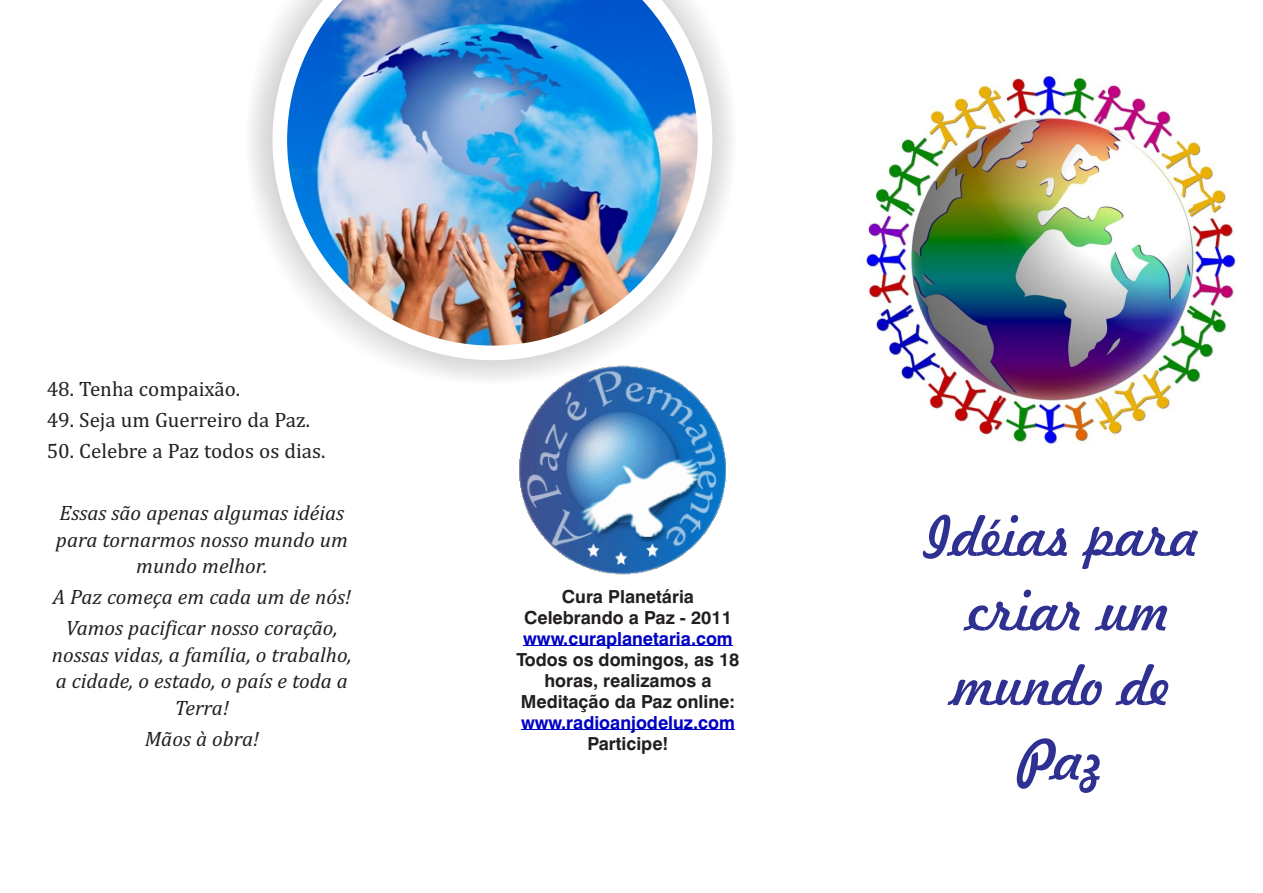
<style>
.page{position:relative;width:1263px;height:893px;background:#fff}
.page>*{position:absolute;margin:0;border:0;box-sizing:border-box;transform-origin:0 0}
.t1{font:54px/74.6px "Freehand 521 BT Regular C";color:#2e3092;text-align:center}
.t2{font:italic 21px/26.4px "Cambria";color:#231f20;text-align:center}
.t3{font:21px "Cambria";color:#231f20}
.t4{font:700 18px/21px "Swiss 721 BT";color:#231f20;text-align:center}
.t5{font:700 18px "Swiss 721 BT";color:#0000c4}
</style>
<div class="page">
<svg style="left:250px;top:60px;width:482px;height:320px"></svg>
<img style="left:265px;top:0;width:455px;height:367px">
<img style="left:485px;top:352px;width:247px;height:223px">
<hr style="left:523px;top:645px;width:210px;height:1px;background:#0000c4">
<hr style="left:521px;top:729px;width:214px;height:1px;background:#0000c4">
<img style="left:866px;top:75px;width:370px;height:369px">
<p class="t3" style="left:47px;top:379px;width:195px">48. Tenha compaixão.</p>
<p class="t3" style="left:47px;top:411px;width:265px">49. Seja um Guerreiro da Paz.</p>
<p class="t3" style="left:47px;top:442px;width:280px">50. Celebre a Paz todos os dias.</p>
<p class="t2" style="left:56px;top:501px;width:293px">Essas são apenas algumas idéias para tornarmos nosso mundo um mundo melhor.</p>
<p class="t2" style="left:53px;top:583px;width:300px;line-height:31.2px">A Paz começa em cada um de nós!<br>Vamos pacificar nosso coração,</p>
<p class="t2" style="left:52px;top:643px;width:301px">nossas vidas, a família, o trabalho, a cidade, o estado, o país e toda a<br>Terra!</p>
<p class="t2" style="left:145px;top:727px;width:116px">Mãos à obra!</p>
<p class="t4" style="left:524px;top:588px;width:209px">Cura Planetária<br>Celebrando a Paz - 2011</p>
<p class="t4" style="left:516px;top:651px;width:225px">Todos os domingos, as 18 horas, realizamos a<br>Meditação da Paz online:</p>
<p class="t4" style="left:587px;top:735px;width:83px">Participe!</p>
<p class="t5" style="left:523px;top:631px;width:211px">www.curaplanetaria.com</p>
<p class="t5" style="left:521px;top:715px;width:215px">www.radioanjodeluz.com</p>
<h1 class="t1" style="left:924px;top:504px;width:277px">Idéias para criar um mundo de<br>Paz</h1>
</div>
